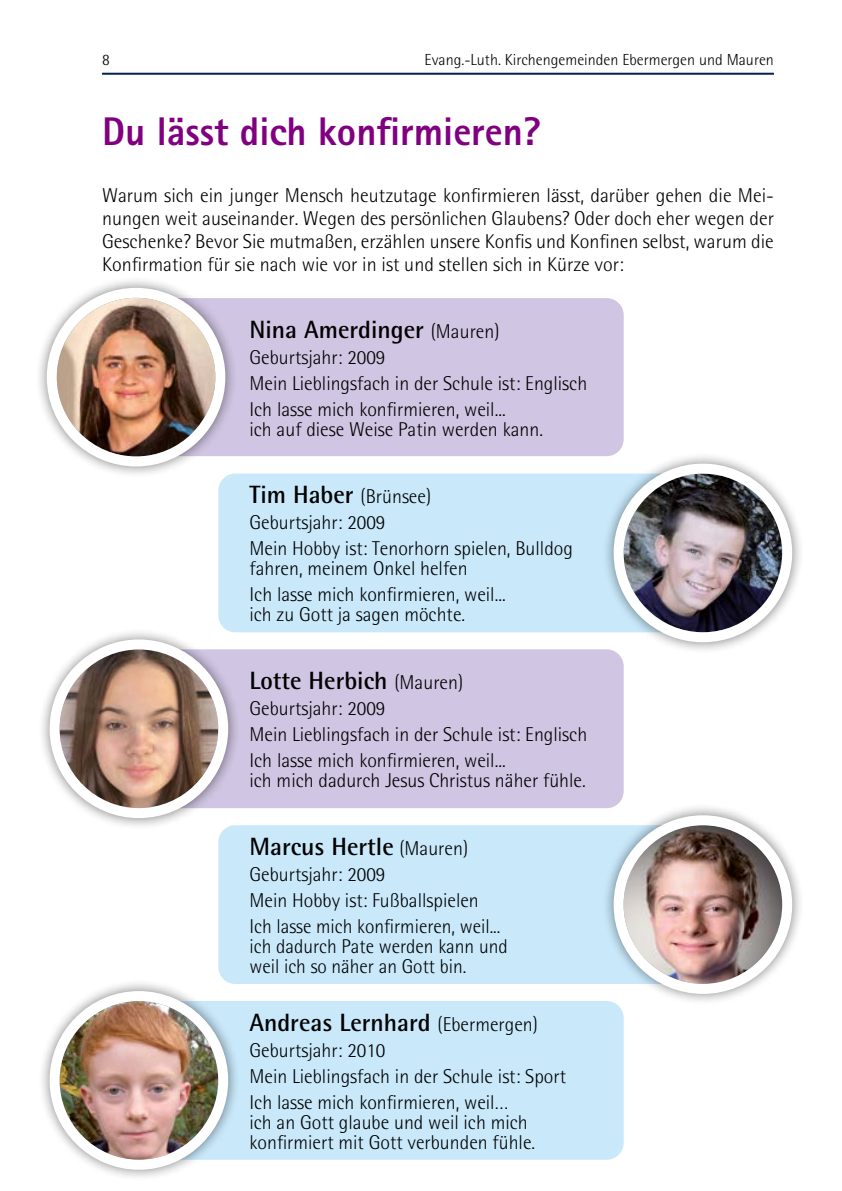
<style>
.page{position:relative;width:842px;height:1191px;background:#fff}
.page>*{position:absolute;margin:0;border:0;box-sizing:border-box;transform-origin:0 0}
.t1{font:800 40px "Rotis Sans Serif";color:#800080}
.t2{font:700 25px "Rotis Semi Sans";color:#000}
.t3{font:300 20px/26px "Rotis Semi Sans";color:#000}
.t4{font:300 16px "Rotis Semi Sans";color:#000}
.s1{font-weight:300;font-size:20px}
.s2{font-weight:700;font-size:25px}
</style>
<div class="page">
<hr style="left:102px;top:73px;width:672px;height:2px;background:#00204d">
<div style="left:238px;top:298px;width:386px;height:158px;background:#d0c5e2"></div>
<div style="left:35px;top:275px;width:203px;height:203px;background:#000;opacity:.5"></div>
<img style="left:57px;top:298px;width:158px;height:158px;border-radius:79px">
<div style="left:47px;top:288px;width:178px;height:178px;border:10px solid #fff;border-radius:50%"></div>
<div style="left:218px;top:473px;width:384px;height:159px;background:#c9e9fb"></div>
<div style="left:602px;top:451px;width:202px;height:203px;background:#000;opacity:.5"></div>
<img style="left:624px;top:473px;width:158px;height:159px;border-radius:79px">
<div style="left:614px;top:463px;width:178px;height:179px;border:10px solid #fff;border-radius:50%"></div>
<div style="left:241px;top:649px;width:383px;height:159px;background:#d0c5e2"></div>
<div style="left:38px;top:627px;width:203px;height:202px;background:#000;opacity:.5"></div>
<img style="left:60px;top:649px;width:158px;height:159px;border-radius:79px">
<div style="left:50px;top:639px;width:178px;height:179px;border:10px solid #fff;border-radius:50%"></div>
<div style="left:218px;top:825px;width:384px;height:159px;background:#c9e9fb"></div>
<div style="left:602px;top:802px;width:202px;height:203px;background:#000;opacity:.5"></div>
<img style="left:624px;top:825px;width:158px;height:159px;border-radius:79px">
<div style="left:614px;top:815px;width:178px;height:179px;border:10px solid #fff;border-radius:50%"></div>
<div style="left:241px;top:1001px;width:383px;height:158px;background:#c9e9fb"></div>
<div style="left:38px;top:978px;width:203px;height:203px;background:#000;opacity:.5"></div>
<img style="left:60px;top:1001px;width:158px;height:158px;border-radius:78px">
<div style="left:50px;top:991px;width:178px;height:178px;border:10px solid #fff;border-radius:50%"></div>
<p class="t4" style="left:102px;top:50px;width:9px">8</p>
<p class="t4" style="left:425px;top:50px;width:351px">Evang.-Luth. Kirchengemeinden Ebermergen und Mauren</p>
<h1 class="t1" style="left:102px;top:106px;width:440px">Du lässt dich konfirmieren?</h1>
<p class="t3" style="left:102px;top:184px;width:673px;line-height:23px;text-align:justify">Warum sich ein junger Mensch heutzutage konfirmieren lässt, darüber gehen die Mei&shy;nungen weit auseinander. Wegen des persönlichen Glaubens? Oder doch eher wegen der Geschenke? Bevor Sie mutmaßen, erzählen unsere Konfis und Konfinen selbst, warum die Konfirmation für sie nach wie vor in ist und stellen sich in Kürze vor:</p>
<p class="t2" style="left:249px;top:314px;width:252px">Nina Amerdinger <span class="s1">(Mauren)</span></p>
<p class="t3" style="left:249px;top:344px;width:339px">Geburtsjahr: 2009<br>Mein Lieblingsfach in der Schule ist: Englisch<br>Ich lasse mich konfirmieren, weil...</p>
<p class="t3" style="left:249px;top:416px;width:295px">ich auf diese Weise Patin werden kann.</p>
<p class="t3" style="left:249px;top:483px;width:325px"><span class="s2">Tim Haber</span> (Brünsee)<br>Geburtsjahr: 2009<br>Mein Hobby ist: Tenorhorn spielen, Bulldog</p>
<p class="t3" style="left:249px;top:555px;width:258px">fahren, meinem Onkel helfen<br>Ich lasse mich konfirmieren, weil...</p>
<p class="t3" style="left:249px;top:601px;width:217px">ich zu Gott ja sagen möchte.</p>
<p class="t2" style="left:249px;top:665px;width:215px">Lotte Herbich <span class="s1">(Mauren)</span></p>
<p class="t3" style="left:249px;top:695px;width:339px">Geburtsjahr: 2009<br>Mein Lieblingsfach in der Schule ist: Englisch<br>Ich lasse mich konfirmieren, weil...</p>
<p class="t3" style="left:249px;top:767px;width:338px">ich mich dadurch Jesus Christus näher fühle.</p>
<p class="t2" style="left:249px;top:831px;width:220px">Marcus Hertle <span class="s1">(Mauren)</span></p>
<p class="t3" style="left:249px;top:861px;width:252px">Geburtsjahr: 2009<br>Mein Hobby ist: Fußballspielen<br>Ich lasse mich konfirmieren, weil...</p>
<p class="t3" style="left:249px;top:936px;width:260px;line-height:20px">ich dadurch Pate werden kann und weil ich so näher an Gott bin.</p>
<p class="t2" style="left:249px;top:1007px;width:290px">Andreas Lernhard <span class="s1">(Ebermergen)</span></p>
<p class="t3" style="left:249px;top:1037px;width:318px">Geburtsjahr: 2010<br>Mein Lieblingsfach in der Schule ist: Sport<br>Ich lasse mich konfirmieren, weil…</p>
<p class="t3" style="left:249px;top:1112px;width:287px;line-height:20px">ich an Gott glaube und weil ich mich konfirmiert mit Gott verbunden fühle.</p>
</div>
